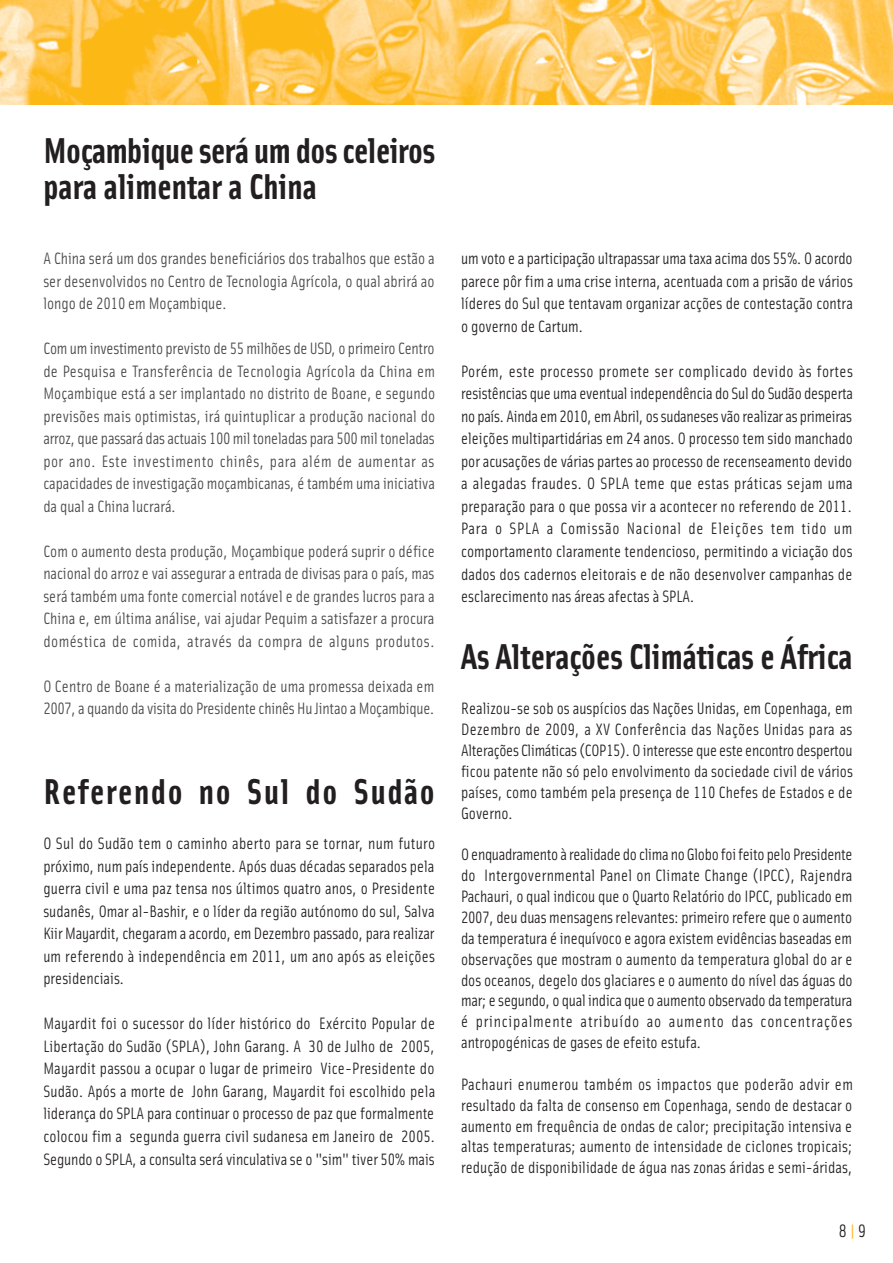
<style>
.page{position:relative;width:893px;height:1263px;background:#fff}
.page>*{position:absolute;margin:0;border:0;box-sizing:border-box;transform-origin:0 0}
.t1{font:700 36px/36px "Solex";color:#231f20}
.t2{font:700 36px "Solex";letter-spacing:.045em;color:#231f20}
.t3{font:18px "Solex Regular Lining";color:#231f20}
.t4{font:16.5px/22.5px "Solex Regular Lining";letter-spacing:.005em;color:#231f20;text-align:justify}
.t5{font:16.5px/22.5px "Solex Regular Lining";color:#494849;text-align:justify}
.s1{color:#fcb814}
</style>
<div class="page">
<img style="left:0;top:0;width:893px;height:104px">
<h1 class="t1" style="left:43px;top:133px;width:393px">Moçambique será um dos celeiros para alimentar a China</h1>
<p class="t5" style="left:43px;top:247px;width:393px">A China será um dos grandes beneficiários dos trabalhos que estão a ser desenvolvidos no Centro de Tecnologia Agrícola, o qual abrirá ao longo de 2010 em Moçambique.</p>
<p class="t5" style="left:43px;top:337px;width:393px">Com um investimento previsto de 55 milhões de USD, o primeiro Centro de Pesquisa e Transferência de Tecnologia Agrícola da China em Moçambique está a ser implantado no distrito de Boane, e segundo previsões mais optimistas, irá quintuplicar a produção nacional do arroz, que passará das actuais 100 mil toneladas para 500 mil toneladas por ano. Este investimento chinês, para além de aumentar as capacidades de investigação moçambicanas, é também uma iniciativa da qual a China lucrará.</p>
<p class="t5" style="left:43px;top:540px;width:393px">Com o aumento desta produção, Moçambique poderá suprir o défice nacional do arroz e vai assegurar a entrada de divisas para o país, mas será também uma fonte comercial notável e de grandes lucros para a China e, em última análise, vai ajudar Pequim a satisfazer a procura doméstica de comida, através da compra de alguns produtos.</p>
<p class="t5" style="left:43px;top:675px;width:393px">O Centro de Boane é a materialização de uma promessa deixada em<br>2007, a quando da visita do Presidente chinês Hu Jintao a Moçambique.</p>
<h1 class="t2" style="left:43px;top:771px;width:393px">Referendo no Sul do Sudão</h1>
<p class="t4" style="left:43px;top:832px;width:393px">O Sul do Sudão tem o caminho aberto para se tornar, num futuro próximo, num país independente. Após duas décadas separados pela guerra civil e uma paz tensa nos últimos quatro anos, o Presidente sudanês, Omar al-Bashir, e o líder da região autónomo do sul, Salva Kiir Mayardit, chegaram a acordo, em Dezembro passado, para realizar um referendo à independência em 2011, um ano após as eleições presidenciais.</p>
<p class="t4" style="left:43px;top:1012px;width:393px">Mayardit foi o sucessor do líder histórico do Exército Popular de Libertação do Sudão (SPLA), John Garang. A 30 de Julho de 2005, Mayardit passou a ocupar o lugar de primeiro Vice-Presidente do Sudão. Após a morte de John Garang, Mayardit foi escolhido pela liderança do SPLA para continuar o processo de paz que formalmente colocou fim a segunda guerra civil sudanesa em Janeiro de 2005.<br>Segundo o SPLA, a consulta será vinculativa se o "sim" tiver 50% mais</p>
<p class="t4" style="left:461px;top:247px;width:393px">um voto e a participação ultrapassar uma taxa acima dos 55%. O acordo parece pôr fim a uma crise interna, acentuada com a prisão de vários líderes do Sul que tentavam organizar acções de contestação contra o governo de Cartum.</p>
<p class="t4" style="left:461px;top:360px;width:394px">Porém, este processo promete ser complicado devido às fortes resistências que uma eventual independência do Sul do Sudão desperta no país. Ainda em 2010, em Abril, os sudaneses vão realizar as primeiras eleições multipartidárias em 24 anos. O processo tem sido manchado por acusações de várias partes ao processo de recenseamento devido a alegadas fraudes. O SPLA teme que estas práticas sejam uma preparação para o que possa vir a acontecer no referendo de 2011.<br>Para o SPLA a Comissão Nacional de Eleições tem tido um comportamento claramente tendencioso, permitindo a viciação dos dados dos cadernos eleitorais e de não desenvolver campanhas de esclarecimento nas áreas afectas à SPLA.</p>
<h1 class="t1" style="left:461px;top:639px;width:393px">As Alterações Climáticas e África</h1>
<p class="t4" style="left:461px;top:698px;width:393px;line-height:20.9px">Realizou-se sob os auspícios das Nações Unidas, em Copenhaga, em Dezembro de 2009, a XV Conferência das Nações Unidas para as Alterações Climáticas (COP15). O interesse que este encontro despertou ficou patente não só pelo envolvimento da sociedade civil de vários países, como também pela presença de 110 Chefes de Estados e de Governo.</p>
<p class="t4" style="left:461px;top:844px;width:393px;line-height:20.9px">O enquadramento à realidade do clima no Globo foi feito pelo Presidente do Intergovernmental Panel on Climate Change (IPCC), Rajendra Pachauri, o qual indicou que o Quarto Relatório do IPCC, publicado em 2007, deu duas mensagens relevantes: primeiro refere que o aumento da temperatura é inequívoco e agora existem evidências baseadas em observações que mostram o aumento da temperatura global do ar e dos oceanos, degelo dos glaciares e o aumento do nível das águas do mar; e segundo, o qual indica que o aumento observado da temperatura é principalmente atribuído ao aumento das concentrações antropogénicas de gases de efeito estufa.</p>
<p class="t4" style="left:461px;top:1074px;width:393px;line-height:20.9px">Pachauri enumerou também os impactos que poderão advir em resultado da falta de consenso em Copenhaga, sendo de destacar o aumento em frequência de ondas de calor; precipitação intensiva e altas temperaturas; aumento de intensidade de ciclones tropicais; redução de disponibilidade de água nas zonas áridas e semi-áridas,</p>
<p class="t3" style="left:839px;top:1220px;width:29px">8<span class="s1">|</span>9</p>
</div>
